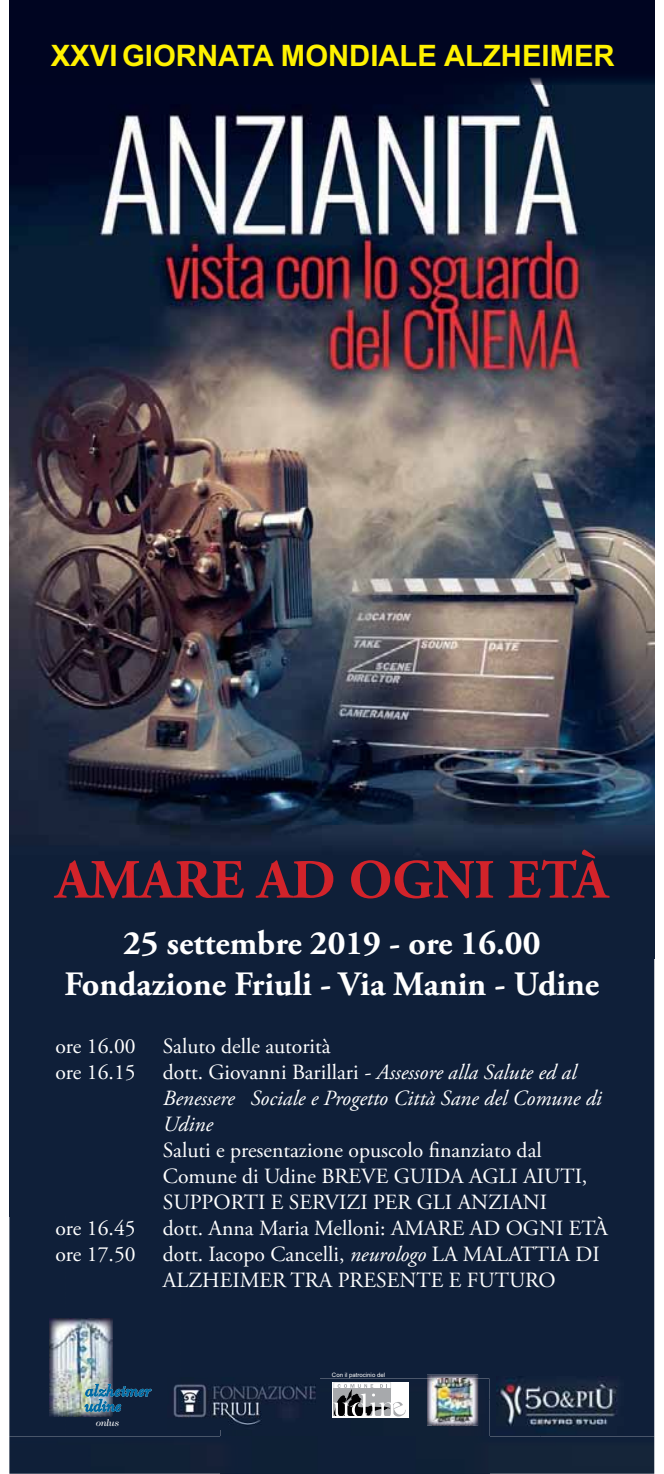
<style>
.page{position:relative;width:664px;height:1474px;background:#fff}
.page>*{position:absolute;margin:0;border:0;box-sizing:border-box;transform-origin:0 0}
.t1{font:700 55.3px "Adobe Garamond Pro";color:#d2232a}
.t2{font:700 34.12px/40.9px "Adobe Garamond Pro";color:#fff;text-align:center}
.t3{font:700 29.57px "Arial";color:#fff200}
.t4{font:21.7px/25.9px "Adobe Garamond Pro";color:#fff}
.t5{font:italic 21.7px/26.1px "Adobe Garamond Pro";color:#fff}
.t6{font:italic 9.8px "Caslon 224 IT Cby BT";color:#fff}
.t7{font:6.12px "Arial";color:#fff}
.s1{font-style:normal}
.s2{font-style:italic}
</style>
<div class="page">
<img style="left:9px;top:0;width:645px;height:958px">
<div style="left:9px;top:958px;width:531px;height:257px;background:#0f1f39"></div>
<div style="left:540px;top:958px;width:114px;height:478px;background:#0f1f39"></div>
<div style="left:9px;top:1215px;width:227px;height:221px;background:#0f1f39"></div>
<div style="left:236px;top:1215px;width:305px;height:184px;background:#0f1f39"></div>
<img style="left:489px;top:1399px;width:52px;height:37px">
<div style="left:9px;top:1436px;width:645px;height:37px;background:#102138"></div>
<div style="left:220px;top:1378px;width:269px;height:95px;background:#0f2037"></div>
<img style="left:496px;top:1376px;width:127px;height:58px">
<img style="left:427px;top:1374px;width:51px;height:51px">
<img style="left:432px;top:1375px;width:41px;height:50px">
<img style="left:50px;top:1318px;width:63px;height:98px">
<svg style="left:84px;top:1383px;width:68px;height:35px;background:#325772"></svg>
<img style="left:168px;top:1377px;width:152px;height:52px">
<div style="left:332px;top:1381px;width:77px;height:36px;background:#fff"></div>
<div style="left:333px;top:1382px;width:58px;height:7px;border:1px solid #dcddde"></div>
<svg style="left:333px;top:1384px;width:72px;height:32px"></svg>
<h3 class="t3" style="left:51px;top:38px;width:565px">XXVI GIORNATA MONDIALE ALZHEIMER</h3>
<h1 class="t1" style="left:55px;top:846px;width:554px">AMARE AD OGNI ETÀ</h1>
<h2 class="t2" style="left:64px;top:921px;width:536px">25 settembre 2019 - ore 16.00<br>Fondazione Friuli - Via Manin - Udine</h2>
<p class="t4" style="left:55px;top:1032px;width:82px">ore 16.00</p>
<p class="t4" style="left:163px;top:1032px;width:169px">Saluto delle autorità</p>
<p class="t4" style="left:55px;top:1058px;width:82px">ore 16.15</p>
<p class="t5" style="left:163px;top:1060px;width:440px"><span class="s1">dott. Giovanni Barillari</span> - Assessore alla Salute ed al<br>Benessere Sociale e Progetto Città Sane del Comune di<br>Udine</p>
<p class="t4" style="left:163px;top:1136px;width:426px">Saluti e presentazione opuscolo finanziato dal<br>Comune di Udine BREVE GUIDA AGLI AIUTI,<br>SUPPORTI E SERVIZI PER GLI ANZIANI</p>
<p class="t4" style="left:55px;top:1214px;width:82px">ore 16.45</p>
<p class="t4" style="left:163px;top:1214px;width:446px">dott. Anna Maria Melloni: AMARE AD OGNI ETÀ</p>
<p class="t4" style="left:55px;top:1240px;width:82px">ore 17.50</p>
<p class="t4" style="left:163px;top:1240px;width:438px">dott. Iacopo Cancelli, <span class="s2">neurologo</span> LA MALATTIA DI<br>ALZHEIMER TRA PRESENTE E FUTURO</p>
<p class="t6" style="left:96px;top:1419px;width:25px">onlus</p>
<p class="t7" style="left:332px;top:1371px;width:55px">Con il patrocinio del</p>
</div>
